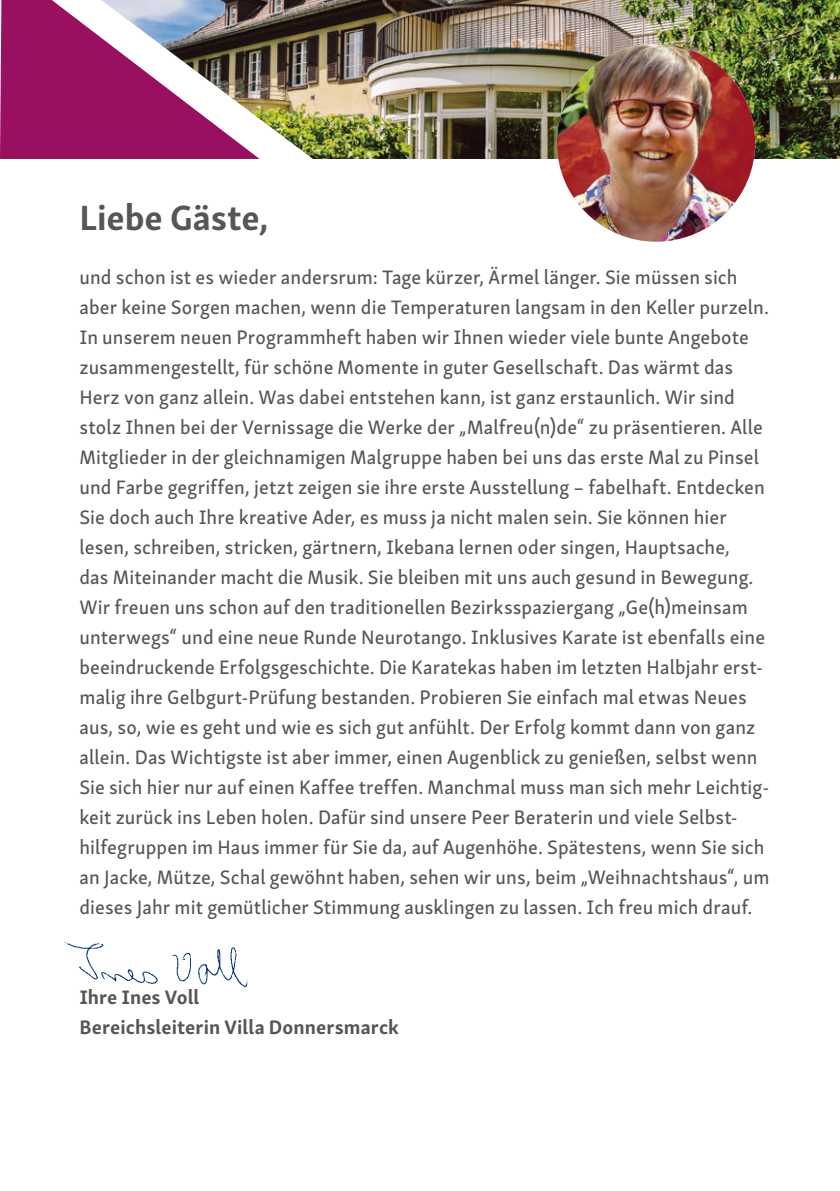
<style>
.page{position:relative;width:840px;height:1191px;background:#fff}
.page>*{position:absolute;margin:0;border:0;box-sizing:border-box;transform-origin:0 0}
.t1{font:700 36px "Skolar Sans PE";color:#565655}
.t2{font:20px/30px "Skolar Sans PE Me";letter-spacing:.005em;color:#565655}
.t3{font:700 20px/30px "Skolar Sans PE";letter-spacing:.005em;color:#565655}
</style>
<div class="page">
<svg style="left:0;top:0;width:101px;height:159px;background:#9f1f6b"></svg>
<img style="left:101px;top:0;width:738px;height:159px">
<img style="left:556px;top:44px;width:198px;height:198px;border-radius:99px">
<img style="left:64px;top:942px;width:94px;height:42px">
<img style="left:172px;top:947px;width:76px;height:41px">
<h1 class="t1" style="left:79px;top:188px;width:190px">Liebe Gäste,</h1>
<p class="t2" style="left:79px;top:260px;width:691px">und schon ist es wieder andersrum: Tage kürzer, Ärmel länger. Sie müssen sich aber keine Sorgen machen, wenn die Temperaturen langsam in den Keller purzeln.<br>In unserem neuen Programmheft haben wir Ihnen wieder viele bunte Angebote zusammengestellt, für schöne Momente in guter Gesellschaft. Das wärmt das Herz von ganz allein. Was dabei entstehen kann, ist ganz erstaunlich. Wir sind stolz Ihnen bei der Vernissage die Werke der „Malfreu(n)de“ zu präsentieren. Alle Mitglieder in der gleichnamigen Malgruppe haben bei uns das erste Mal zu Pinsel und Farbe gegriffen, jetzt zeigen sie ihre erste Ausstellung – fabelhaft. Entdecken Sie doch auch Ihre kreative Ader, es muss ja nicht malen sein. Sie können hier lesen, schreiben, stricken, gärtnern, Ikebana lernen oder singen, Hauptsache,<br>das Miteinander macht die Musik. Sie bleiben mit uns auch gesund in Bewegung.<br>Wir freuen uns schon auf den traditionellen Bezirksspaziergang „Ge(h)meinsam unterwegs“ und eine neue Runde Neurotango. Inklusives Karate ist ebenfalls eine beeindruckende Erfolgsgeschichte. Die Karatekas haben im letzten Halbjahr erst&shy;malig ihre Gelbgurt-Prüfung bestanden. Probieren Sie einfach mal etwas Neues aus, so, wie es geht und wie es sich gut anfühlt. Der Erfolg kommt dann von ganz allein. Das Wichtigste ist aber immer, einen Augenblick zu genießen, selbst wenn Sie sich hier nur auf einen Kaffee treffen. Manchmal muss man sich mehr Leichtig&shy;keit zurück ins Leben holen. Dafür sind unsere Peer Beraterin und viele Selbst&shy;hilfegruppen im Haus immer für Sie da, auf Augenhöhe. Spätestens, wenn Sie sich an Jacke, Mütze, Schal gewöhnt haben, sehen wir uns, beim „Weihnachtshaus“, um dieses Jahr mit gemütlicher Stimmung ausklingen zu lassen. Ich freu mich drauf.</p>
<p class="t3" style="left:79px;top:980px;width:321px">Ihre Ines Voll<br>Bereichsleiterin Villa Donnersmarck</p>
</div>
